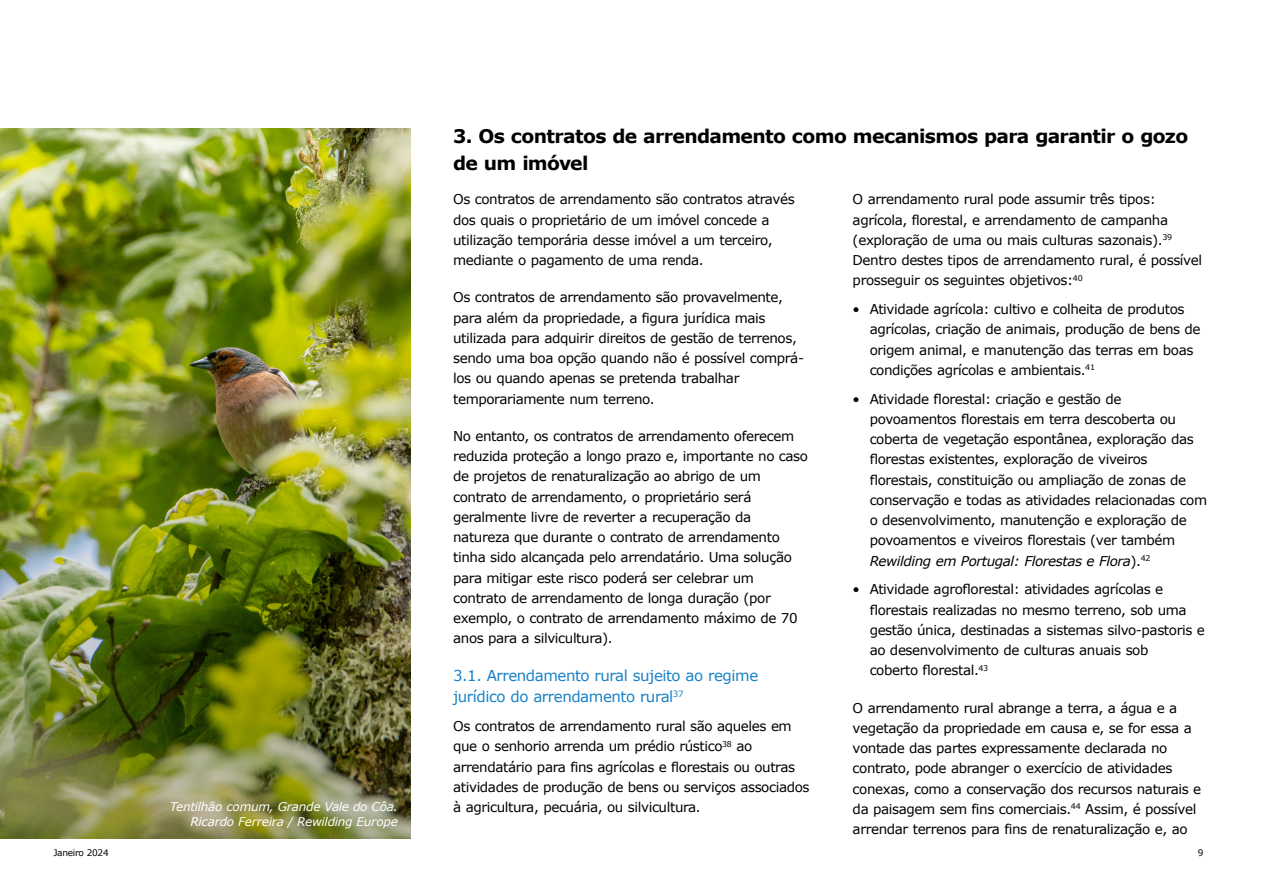
<style>
.page{position:relative;width:1263px;height:893px;background:#fff}
.page>*{position:absolute;margin:0;border:0;box-sizing:border-box;transform-origin:0 0}
.Heading_1{font:700 18.75px/27px "Verdana";letter-spacing:-.035em;color:#000}
.Heading_2{font:15px/21px "Verdana";letter-spacing:-.03em;color:#1982c6}
.Body_text{font:13.5px/20.2px "Verdana";letter-spacing:-.03em;color:#000}
.Captions{font:italic 12px "Verdana";letter-spacing:-.02em;color:#fff}
.t1{font:9px "Verdana";letter-spacing:-.03em;color:#000}
.s1{font-style:italic}
</style>
<div class="page">
<img style="left:0;top:129px;width:411px;height:710px">
<p class="Captions" style="left:170px;top:799px;width:230px">Tentilhão comum, Grande Vale do Côa.</p>
<p class="Captions" style="left:190px;top:814px;width:209px">Ricardo Ferreira / Rewilding Europe</p>
<p class="Heading_1" style="left:453px;top:122px;width:737px">3. Os contratos de arrendamento como mecanismos para garantir o gozo de um imóvel</p>
<p class="Body_text" style="left:453px;top:189px;width:343px">Os contratos de arrendamento são contratos através dos quais o proprietário de um imóvel concede a utilização temporária desse imóvel a um terceiro, mediante o pagamento de uma renda.</p>
<p class="Body_text" style="left:453px;top:287px;width:352px">Os contratos de arrendamento são provavelmente, para além da propriedade, a figura jurídica mais utilizada para adquirir direitos de gestão de terrenos, sendo uma boa opção quando não é possível comprá&shy;los ou quando apenas se pretenda trabalhar temporariamente num terreno.</p>
<p class="Body_text" style="left:453px;top:426px;width:356px">No entanto, os contratos de arrendamento oferecem reduzida proteção a longo prazo e, importante no caso de projetos de renaturalização ao abrigo de um contrato de arrendamento, o proprietário será geralmente livre de reverter a recuperação da natureza que durante o contrato de arrendamento tinha sido alcançada pelo arrendatário. Uma solução para mitigar este risco poderá ser celebrar um contrato de arrendamento de longa duração (por exemplo, o contrato de arrendamento máximo de 70 anos para a silvicultura).</p>
<p class="Heading_2" style="left:453px;top:665px;width:307px">3.1. Arrendamento rural sujeito ao regime jurídico do arrendamento rural<sup>37</sup></p>
<p class="Body_text" style="left:453px;top:716px;width:358px">Os contratos de arrendamento rural são aqueles em que o senhorio arrenda um prédio rústico<sup>38</sup> ao arrendatário para fins agrícolas e florestais ou outras atividades de produção de bens ou serviços associados à agricultura, pecuária, ou silvicultura.</p>
<p class="Body_text" style="left:853px;top:189px;width:351px">O arrendamento rural pode assumir três tipos: agrícola, florestal, e arrendamento de campanha (exploração de uma ou mais culturas sazonais).<sup>39<br></sup>Dentro destes tipos de arrendamento rural, é possível prosseguir os seguintes objetivos:<sup>40</sup></p>
<p class="Body_text" style="left:870px;top:299px;width:332px;text-indent:-17px">• Atividade agrícola: cultivo e colheita de produtos agrícolas, criação de animais, produção de bens de origem animal, e manutenção das terras em boas condições agrícolas e ambientais.<sup>41</sup></p>
<p class="Body_text" style="left:870px;top:388px;width:339px;text-indent:-17px">• Atividade florestal: criação e gestão de povoamentos florestais em terra descoberta ou coberta de vegetação espontânea, exploração das florestas existentes, exploração de viveiros florestais, constituição ou ampliação de zonas de conservação e todas as atividades relacionadas com o desenvolvimento, manutenção e exploração de povoamentos e viveiros florestais (ver também <span class="s1">Rewilding em Portugal: Florestas e Flora</span>).<sup>42</sup></p>
<p class="Body_text" style="left:870px;top:579px;width:337px;text-indent:-17px">• Atividade agroflorestal: atividades agrícolas e florestais realizadas no mesmo terreno, sob uma gestão única, destinadas a sistemas silvo-pastoris e ao desenvolvimento de culturas anuais sob<br>coberto florestal.<sup>43</sup></p>
<p class="Body_text" style="left:853px;top:697px;width:350px">O arrendamento rural abrange a terra, a água e a vegetação da propriedade em causa e, se for essa a vontade das partes expressamente declarada no contrato, pode abranger o exercício de atividades conexas, como a conservação dos recursos naturais e da paisagem sem fins comerciais.<sup>44</sup> Assim, é possível arrendar terrenos para fins de renaturalização e, ao</p>
<p class="t1" style="left:53px;top:847px;width:57px">Janeiro 2024</p>
<p class="t1" style="left:1198px;top:847px;width:7px">9</p>
</div>
